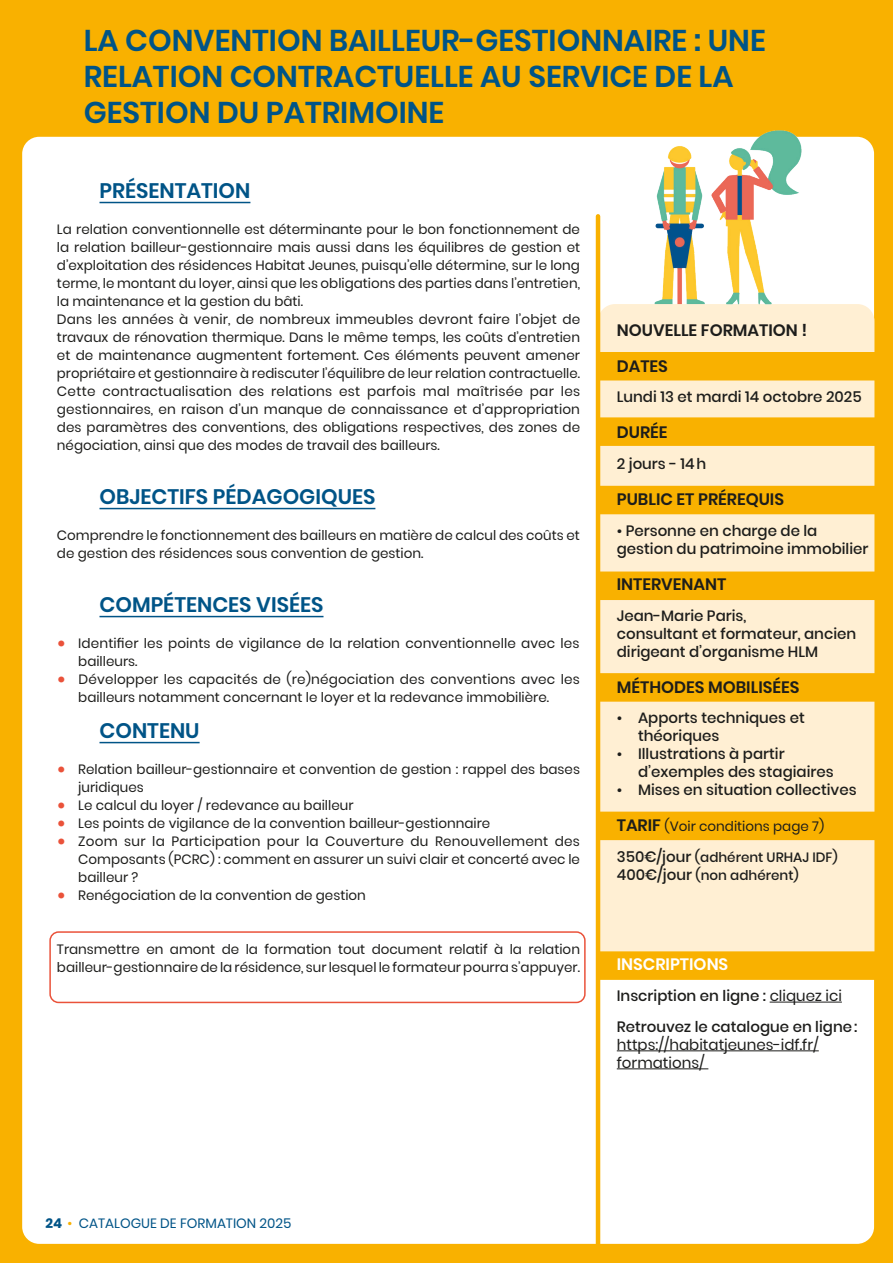
<style>
.page{position:relative;width:893px;height:1263px;background:#f9b100}
.page>*{position:absolute;margin:0;border:0;box-sizing:border-box;transform-origin:0 0}
.FICHE_titre{font:600 30px/36px "Poppins";color:#005487}
.FICHE_sous_titre{font:600 21px "Poppins";color:#005487}
.F_tarifs{font:600 16.5px "Poppins";color:#1d1d1b}
.F_tarifs-2{font:600 16.5px "Poppins";color:#fff}
.F_tarifs-3{font:500 15px/18px "Poppins";color:#1d1d1b}
.F_tableau_texte_condensé{font:500 15px/18px "Poppins";color:#1d1d1b}
.F_tarifs-4{font:15px/18px "Poppins";color:#1d1d1b}
.F_tarifs-5{font:13.5px/18px "Poppins";color:#1d1d1b}
.F_tarifs-6{font:500 13.5px "Poppins";color:#1d1d1b}
.t1{font:13.5px "Poppins";color:#005487}
.s1{font-weight:700;font-size:19.5px;color:#ea523a}
.s2{font-size:14.25px}
.s3{font-weight:600;font-size:16.5px}
.s4{font-size:15px}
.s5{font-weight:400}
.s6{font-weight:500}
.s7{font-weight:700}
.s8{color:#f9b100}
</style>
<div class="page">
<div style="left:22px;top:137px;width:852px;height:1107px;background:#fff;border-radius:17px"></div>
<hr style="left:99px;top:202px;width:151px;height:1px;background:#005487">
<hr style="left:99px;top:508px;width:276px;height:1px;background:#005487">
<hr style="left:99px;top:616px;width:224px;height:1px;background:#005487">
<hr style="left:99px;top:742px;width:101px;height:1px;background:#005487">
<div style="left:49px;top:931px;width:537px;height:72px;border:2px solid #ea523a;border-radius:9px"></div>
<img style="left:596px;top:151px;width:74px;height:158px">
<div style="left:598px;top:304px;width:276px;height:668px;background:#ffefd3;border-radius:17px"></div>
<div style="left:598px;top:352px;width:287px;height:28px;background:#f9b100"></div>
<div style="left:598px;top:417px;width:287px;height:29px;background:#f9b100"></div>
<div style="left:598px;top:486px;width:287px;height:28px;background:#f9b100"></div>
<div style="left:598px;top:571px;width:287px;height:29px;background:#f9b100"></div>
<div style="left:598px;top:673px;width:287px;height:29px;background:#f9b100"></div>
<div style="left:598px;top:812px;width:287px;height:28px;background:#f9b100"></div>
<div style="left:598px;top:951px;width:287px;height:29px;background:#f9b100"></div>
<hr style="left:770px;top:1002px;width:72px;height:1px;background:#1d1d1b">
<hr style="left:617px;top:1050px;width:202px;height:1px;background:#1d1d1b">
<hr style="left:617px;top:1068px;width:91px;height:1px;background:#1d1d1b">
<hr style="left:596px;top:216px;width:4px;height:1032px;background:#f9b100">
<img style="left:670px;top:128px;width:177px;height:177px">
<p class="FICHE_titre" style="left:84px;top:22px;width:683px">LA CONVENTION BAILLEUR-GESTIONNAIRE : UNE<br>RELATION CONTRACTUELLE AU SERVICE DE LA<br>GESTION DU PATRIMOINE</p>
<p class="FICHE_sous_titre" style="left:99px;top:178px;width:152px">PRÉSENTATION</p>
<p class="F_tarifs-5" style="left:57px;top:220px;width:525px;text-align:justify">La relation conventionnelle est déterminante pour le bon fonctionnement de la relation bailleur-gestionnaire mais aussi dans les équilibres de gestion et d’exploitation des résidences Habitat Jeunes, puisqu’elle détermine, sur le long terme, le montant du loyer, ainsi que les obligations des parties dans l’entretien, la maintenance et la gestion du bâti.</p>
<p class="F_tarifs-5" style="left:57px;top:310px;width:525px;text-align:justify">Dans les années à venir, de nombreux immeubles devront faire l’objet de travaux de rénovation thermique. Dans le même temps, les coûts d’entretien et de maintenance augmentent fortement. Ces éléments peuvent amener propriétaire et gestionnaire à rediscuter l’équilibre de leur relation contractuelle.</p>
<p class="F_tarifs-5" style="left:57px;top:382px;width:525px;text-align:justify">Cette contractualisation des relations est parfois mal maîtrisée par les gestionnaires, en raison d’un manque de connaissance et d’appropriation des paramètres des conventions, des obligations respectives, des zones de négociation, ainsi que des modes de travail des bailleurs.</p>
<p class="FICHE_sous_titre" style="left:99px;top:484px;width:277px">OBJECTIFS PÉDAGOGIQUES</p>
<p class="F_tarifs-5" style="left:57px;top:526px;width:524px">Comprendre le fonctionnement des bailleurs en matière de calcul des coûts et de gestion des résidences sous convention de gestion.</p>
<p class="FICHE_sous_titre" style="left:99px;top:592px;width:225px">COMPÉTENCES VISÉES</p>
<p class="F_tarifs-5" style="left:78px;top:634px;width:503px;text-indent:-21px"><span class="s1">•</span> Identifier les points de vigilance de la relation conventionnelle avec les bailleurs.</p>
<p class="F_tarifs-5" style="left:78px;top:670px;width:503px;text-indent:-21px"><span class="s1">•</span> Développer les capacités de (re)négociation des conventions avec les bailleurs notamment concernant le loyer et la redevance immobilière.</p>
<p class="FICHE_sous_titre" style="left:99px;top:718px;width:102px">CONTENU</p>
<p class="F_tarifs-5" style="left:78px;top:760px;width:503px;text-indent:-21px"><span class="s1">•</span> Relation bailleur-gestionnaire et convention de gestion : rappel des bases juridiques</p>
<p class="F_tarifs-5" style="left:57px;top:796px;width:298px"><span class="s1">•</span> Le calcul du loyer / redevance au bailleur</p>
<p class="F_tarifs-5" style="left:57px;top:814px;width:435px"><span class="s1">•</span> Les points de vigilance de la convention bailleur-gestionnaire</p>
<p class="F_tarifs-5" style="left:78px;top:832px;width:503px;text-align:justify;text-indent:-21px"><span class="s1">•</span> Zoom sur la Participation pour la Couverture du Renouvellement des Composants (PCRC) : comment en assurer un suivi clair et concerté avec le bailleur ?</p>
<p class="F_tarifs-5" style="left:57px;top:886px;width:310px"><span class="s1">•</span> Renégociation de la convention de gestion</p>
<p class="F_tarifs-5" style="left:57px;top:940px;width:524px">Transmettre en amont de la formation tout document relatif à la relation bailleur-gestionnaire de la résidence, sur lesquel le formateur pourra s’appuyer.</p>
<p class="F_tarifs" style="left:617px;top:320px;width:192px">NOUVELLE FORMATION !</p>
<p class="F_tarifs" style="left:617px;top:356px;width:53px">DATES</p>
<p class="F_tarifs-3" style="left:617px;top:388px;width:246px">Lundi 13 et mardi 14 octobre 2025</p>
<p class="F_tarifs" style="left:617px;top:423px;width:52px">DURÉE</p>
<p class="F_tarifs-3" style="left:617px;top:455px;width:91px">2 jours - 14h</p>
<p class="F_tarifs" style="left:617px;top:490px;width:169px">PUBLIC ET PRÉREQUIS</p>
<p class="F_tarifs-3" style="left:617px;top:522px;width:253px"><span class="s2">•</span> Personne en charge de la gestion du patrimoine immobilier</p>
<p class="F_tarifs" style="left:617px;top:574px;width:111px">INTERVENANT</p>
<p class="F_tarifs-3" style="left:617px;top:606px;width:131px">Jean-Marie Paris,</p>
<p class="F_tarifs-3" style="left:617px;top:624px;width:241px">consultant et formateur, ancien dirigeant d’organisme HLM</p>
<p class="F_tarifs" style="left:617px;top:677px;width:184px">MÉTHODES MOBILISÉES</p>
<p class="F_tableau_texte_condensé" style="left:638px;top:709px;width:168px;text-indent:-21px"><span class="s2">•</span> Apports techniques et théoriques</p>
<p class="F_tableau_texte_condensé" style="left:638px;top:745px;width:197px;text-indent:-21px"><span class="s2">•</span> Illustrations à partir d’exemples des stagiaires</p>
<p class="F_tableau_texte_condensé" style="left:617px;top:781px;width:241px"><span class="s2">•</span> Mises en situation collectives</p>
<p class="F_tarifs-5" style="left:617px;top:818px;width:209px"><span class="s3">TARIF</span> (Voir conditions page 7)</p>
<p class="F_tarifs-6" style="left:617px;top:850px;width:222px"><span class="s4">350€/jour</span> (adhérent URHAJ IDF)</p>
<p class="F_tarifs-6" style="left:617px;top:868px;width:183px"><span class="s4">400€/jour</span> (non adhérent)</p>
<p class="F_tarifs-2" style="left:617px;top:955px;width:113px">INSCRIPTIONS</p>
<p class="F_tarifs-3" style="left:617px;top:987px;width:227px">Inscription en ligne : <span class="s5">cliquez ici</span></p>
<p class="F_tarifs-4" style="left:617px;top:1017px;width:242px"><span class="s6">Retrouvez le catalogue en ligne: </span>https://habitatjeunes-idf.fr/ formations/</p>
<p class="t1" style="left:45px;top:1215px;width:248px"><span class="s7">24</span> <span class="s8">•</span> CATALOGUE DE FORMATION 2025</p>
</div>
